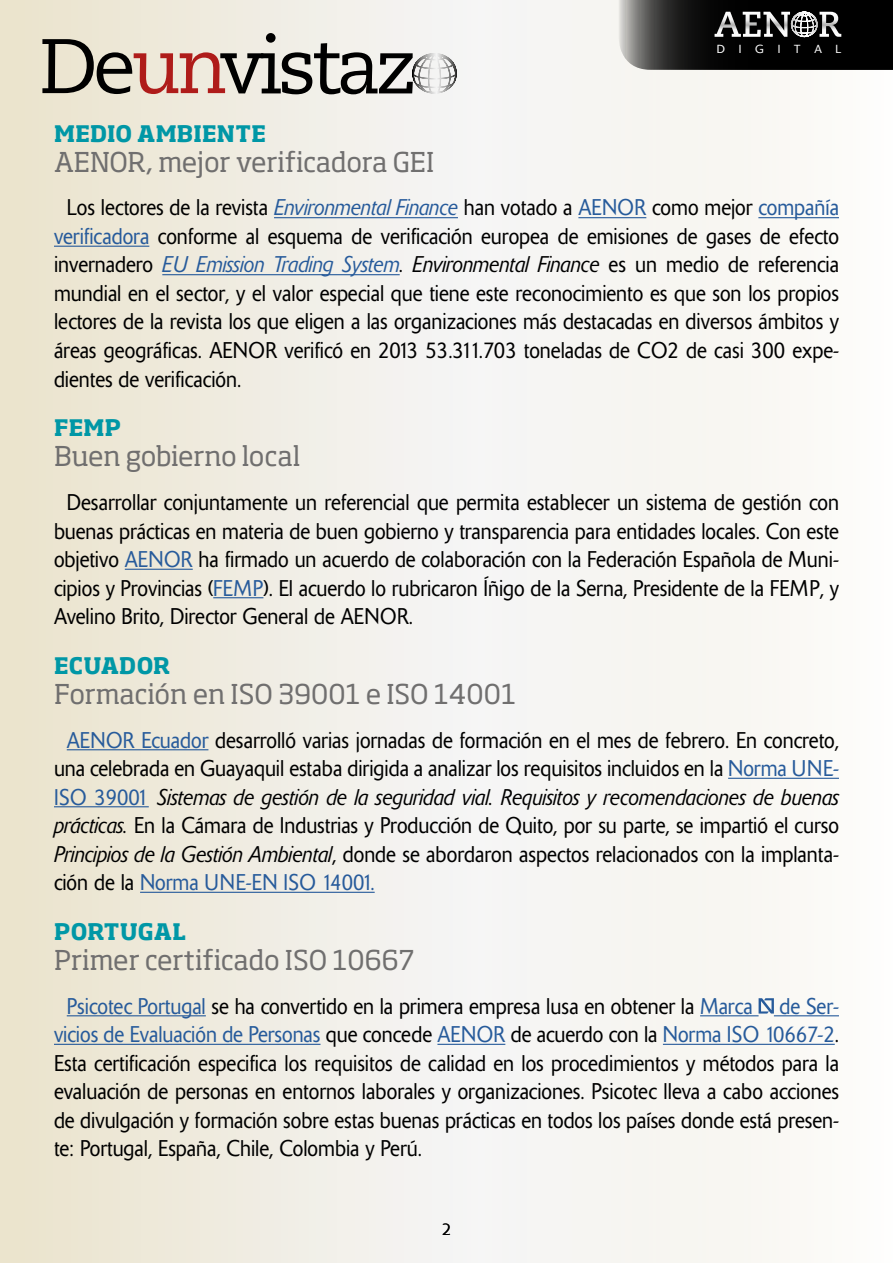
<style>
.page{position:relative;width:893px;height:1263px;background:#fff}
.page>*{position:absolute;margin:0;border:0;box-sizing:border-box;transform-origin:0 0}
.t1{font:77.7px "Caecilia LT Std";letter-spacing:-.07em;color:#000}
.t2{font:27px "Soho Std";color:#706f6f}
.t3{font:300 22.5px/28.5px "Delta";color:#000;text-align:justify;scale:.9 1}
.t4{font:700 22.5px "Soho Std";letter-spacing:.015em;color:#0097a6}
.t5{font:18px "AENOR Fontana ND";color:#000}
.t6{font:300 11.55px "Delta";color:#fff}
.s1{font-size:77.1px}
.s2{font-size:77.1px;color:#af1c1a}
.s3{font-style:italic;color:#275b9b}
.s4{color:#275b9b}
.s5{font-style:italic}
</style>
<div class="page">
<div style="left:0;top:0;width:893px;height:1263px;background:linear-gradient(to right,#ebe6d5,#fcfdff)"></div>
<svg style="left:411px;top:52px;width:47px;height:67px"></svg>
<svg style="left:618px;top:0;width:275px;height:70px;background:#2b2b2a"></svg>
<hr style="left:274px;top:217px;width:184px;height:1px;background:#275b9b">
<hr style="left:578px;top:217px;width:68px;height:1px;background:#275b9b">
<hr style="left:758px;top:217px;width:81px;height:1px;background:#275b9b">
<hr style="left:54px;top:246px;width:95px;height:1px;background:#275b9b">
<hr style="left:162px;top:274px;width:238px;height:1px;background:#275b9b">
<hr style="left:125px;top:569px;width:68px;height:1px;background:#275b9b">
<hr style="left:213px;top:597px;width:50px;height:1px;background:#275b9b">
<hr style="left:67px;top:749px;width:141px;height:1px;background:#275b9b">
<hr style="left:728px;top:778px;width:111px;height:1px;background:#275b9b">
<hr style="left:54px;top:806px;width:95px;height:1px;background:#275b9b">
<hr style="left:140px;top:892px;width:235px;height:1px;background:#275b9b">
<hr style="left:67px;top:1015px;width:139px;height:1px;background:#275b9b">
<hr style="left:700px;top:1015px;width:59px;height:1px;background:#275b9b">
<hr style="left:774px;top:1015px;width:65px;height:1px;background:#275b9b">
<hr style="left:54px;top:1044px;width:267px;height:1px;background:#275b9b">
<hr style="left:437px;top:1044px;width:68px;height:1px;background:#275b9b">
<hr style="left:663px;top:1044px;width:172px;height:1px;background:#275b9b">
<svg style="left:759px;top:998px;width:15px;height:15px"></svg>
<h1 class="t1" style="left:39px;top:21px;width:379px"><span class="s1">De</span><span class="s2">un</span>vistaz</h1>
<p class="t6" style="left:717px;top:42px;width:126px">D I G I T A L</p>
<p class="t4" style="left:54px;top:119px;width:213px">MEDIO AMBIENTE</p>
<p class="t2" style="left:54px;top:145px;width:382px">AENOR, mejor verificadora GEI</p>
<p class="t3" style="left:54px;top:194px;width:874px;text-indent:13px">Los lectores de la revista <span class="s3">Environmental Finance</span> han votado a <span class="s4">AENOR</span> como mejor <span class="s4">compañía verificadora</span> conforme al esquema de verificación europea de emisiones de gases de efecto invernadero <span class="s3">EU Emission Trading System</span><span class="s5">. Environmental Finance</span> es un medio de referencia mundial en el sector, y el valor especial que tiene este reconocimiento es que son los propios lectores de la revista los que eligen a las organizaciones más destacadas en diversos ámbitos y áreas geográficas. AENOR verificó en 2013 53.311.703 toneladas de CO2 de casi 300 expe&shy;dientes de verificación.</p>
<p class="t4" style="left:54px;top:414px;width:69px">FEMP</p>
<p class="t2" style="left:54px;top:439px;width:248px">Buen gobierno local</p>
<p class="t3" style="left:54px;top:488px;width:874px;text-indent:13px">Desarrollar conjuntamente un referencial que permita establecer un sistema de gestión con buenas prácticas en materia de buen gobierno y transparencia para entidades locales. Con este objetivo <span class="s4">AENOR</span> ha firmado un acuerdo de colaboración con la Federación Española de Muni&shy;cipios y Provincias (<span class="s4">FEMP</span>). El acuerdo lo rubricaron Íñigo de la Serna, Presidente de la FEMP, y Avelino Brito, Director General de AENOR.</p>
<p class="t4" style="left:54px;top:651px;width:118px">ECUADOR</p>
<p class="t2" style="left:54px;top:677px;width:464px">Formación en ISO 39001 e ISO 14001</p>
<p class="t3" style="left:54px;top:726px;width:874px;text-indent:13px"><span class="s4">AENOR Ecuador</span> desarrolló varias jornadas de formación en el mes de febrero. En concreto, una celebrada en Guayaquil estaba dirigida a analizar los requisitos incluidos en la <span class="s4">Norma UNE-ISO 39001</span> <span class="s5">Sistemas de gestión de la seguridad vial. Requisitos y recomendaciones de buenas prácticas.</span> En la Cámara de Industrias y Producción de Quito, por su parte, se impartió el curso <span class="s5">Principios de la Gestión Ambiental</span>, donde se abordaron aspectos relacionados con la implanta&shy;ción de la <span class="s4">Norma UNE-EN ISO 14001.</span></p>
<p class="t4" style="left:54px;top:917px;width:134px">PORTUGAL</p>
<p class="t2" style="left:54px;top:943px;width:362px">Primer certificado ISO 10667</p>
<p class="t3" style="left:54px;top:992px;width:874px;text-indent:13px"><span class="s4">Psicotec Portugal</span> se ha convertido en la primera empresa lusa en obtener la <span class="s4">Marca de Ser&shy;vicios de Evaluación de Personas</span> que concede <span class="s4">AENOR</span> de acuerdo con la <span class="s4">Norma ISO 10667-2</span>.<br>Esta certificación especifica los requisitos de calidad en los procedimientos y métodos para la evaluación de personas en entornos laborales y organizaciones. Psicotec lleva a cabo acciones de divulgación y formación sobre estas buenas prácticas en todos los países donde está presen&shy;te: Portugal, España, Chile, Colombia y Perú.</p>
<p class="t5" style="left:442px;top:1221px;width:10px">2</p>
</div>
